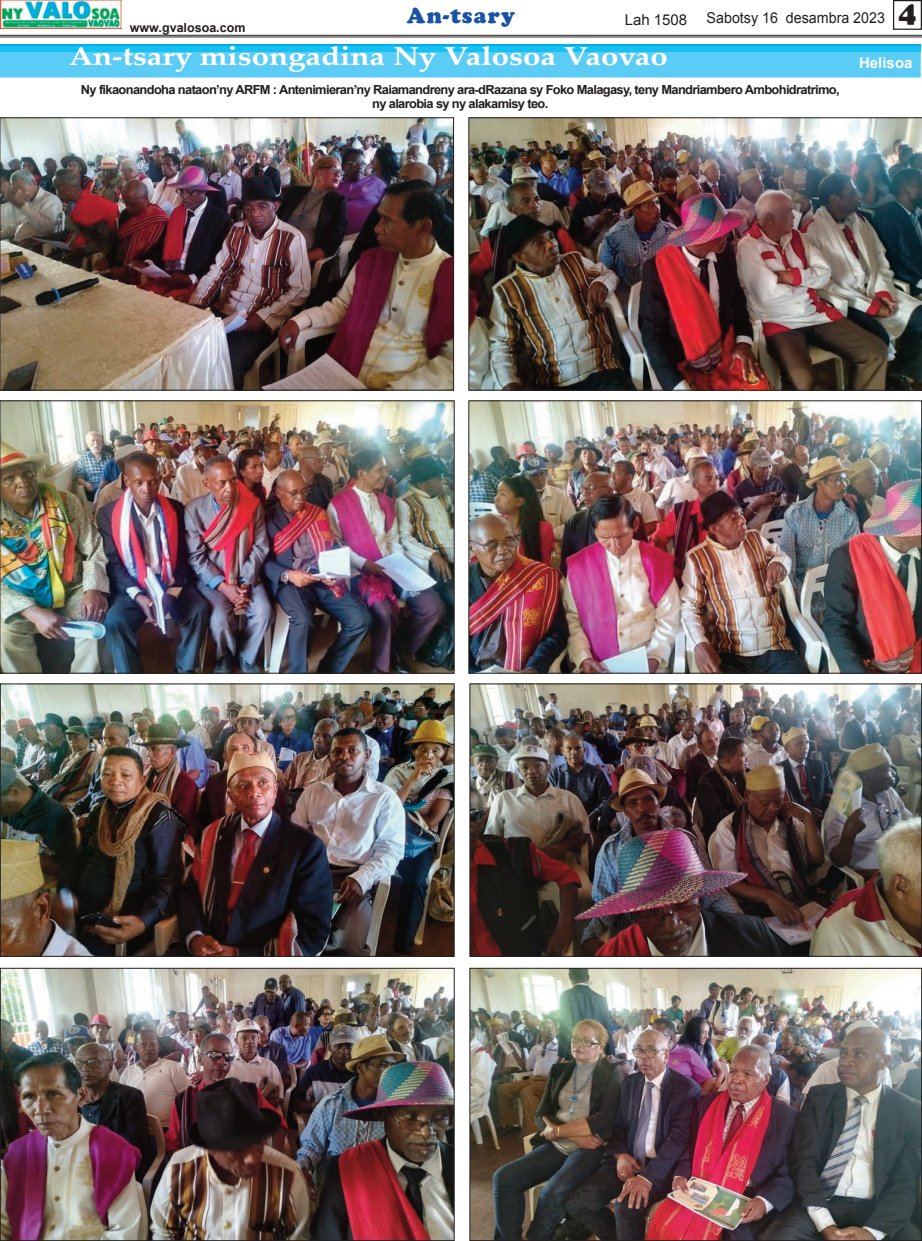
<style>
.page{position:relative;width:922px;height:1241px;background:#fff}
.page>*{position:absolute;margin:0;border:0;box-sizing:border-box;transform-origin:0 0}
.t1{font:700 26px "Palatino Linotype";letter-spacing:-.005em;color:#fff;scale:1.2 1}
.t2{font:900 22.5px "Cooper";letter-spacing:.05em;color:#1a52a4}
.t3{font:15px "Arial";color:#231f20;scale:.95 1}
.t4{font:15px "Arial";color:#231f20}
.t5{font:700 15px "Arial";letter-spacing:-.005em;color:#fff}
.t6{font:700 12.5px/13.8px "Arial";letter-spacing:-.05em;color:#231f20;text-align:center}
.t7{font:700 12.5px "Arial";color:#231f20}
.s1{font-family:"Cooper";font-weight:900;font-size:30px}
</style>
<div class="page">
<hr style="left:0;top:35px;width:921px;height:1px;background:#231f20">
<hr style="left:0;top:37px;width:921px;height:1px;background:#231f20">
<img style="left:0;top:0;width:122px;height:28px">
<div style="left:892px;top:0;width:29px;height:30px;border:1px solid #231f20"></div>
<div style="left:0;top:44px;width:920px;height:8px;background:#00aeef"></div>
<div style="left:0;top:52px;width:920px;height:25px;background:#5bccf5"></div>
<div style="left:0;top:46px;width:920px;height:6px;background:#17c0f2"></div>
<img style="left:471px;top:685px;width:448px;height:269px">
<div style="left:469px;top:683px;width:452px;height:273px;border:1px solid #231f20"></div>
<img style="left:2px;top:685px;width:450px;height:269px">
<div style="left:0;top:683px;width:454px;height:273px;border:1px solid #231f20"></div>
<img style="left:471px;top:969px;width:448px;height:269px">
<div style="left:469px;top:967px;width:452px;height:273px;border:1px solid #231f20"></div>
<img style="left:2px;top:969px;width:450px;height:269px">
<div style="left:0;top:967px;width:454px;height:273px;border:1px solid #231f20"></div>
<img style="left:2px;top:119px;width:450px;height:269px">
<div style="left:0;top:117px;width:454px;height:273px;border:1px solid #231f20"></div>
<img style="left:470px;top:402px;width:449px;height:269px">
<div style="left:468px;top:400px;width:453px;height:273px;border:1px solid #231f20"></div>
<img style="left:2px;top:402px;width:450px;height:269px">
<div style="left:0;top:400px;width:454px;height:273px;border:1px solid #231f20"></div>
<img style="left:468px;top:117px;width:453px;height:273px">
<p class="t7" style="left:130px;top:20px;width:117px">www.gvalosoa.com</p>
<h2 class="t2" style="left:407px;top:2px;width:110px">An-tsary</h2>
<p class="t4" style="left:624px;top:11px;width:64px">Lah 1508</p>
<p class="t3" style="left:706px;top:10px;width:222px">Sabotsy 16 desambra 2023 <span class="s1">4</span></p>
<h1 class="t1" style="left:69px;top:46px;width:500px">An-tsary misongadina Ny Valosoa Vaovao</h1>
<p class="t5" style="left:858px;top:54px;width:55px">Helisoa</p>
<p class="t6" style="left:81px;top:83px;width:760px">Ny fikaonandoha nataon’ny ARFM : Antenimieran’ny Raiamandreny ara-dRazana sy Foko Malagasy, teny Mandriambero Ambohidratrimo, ny alarobia sy ny alakamisy teo.</p>
</div>
